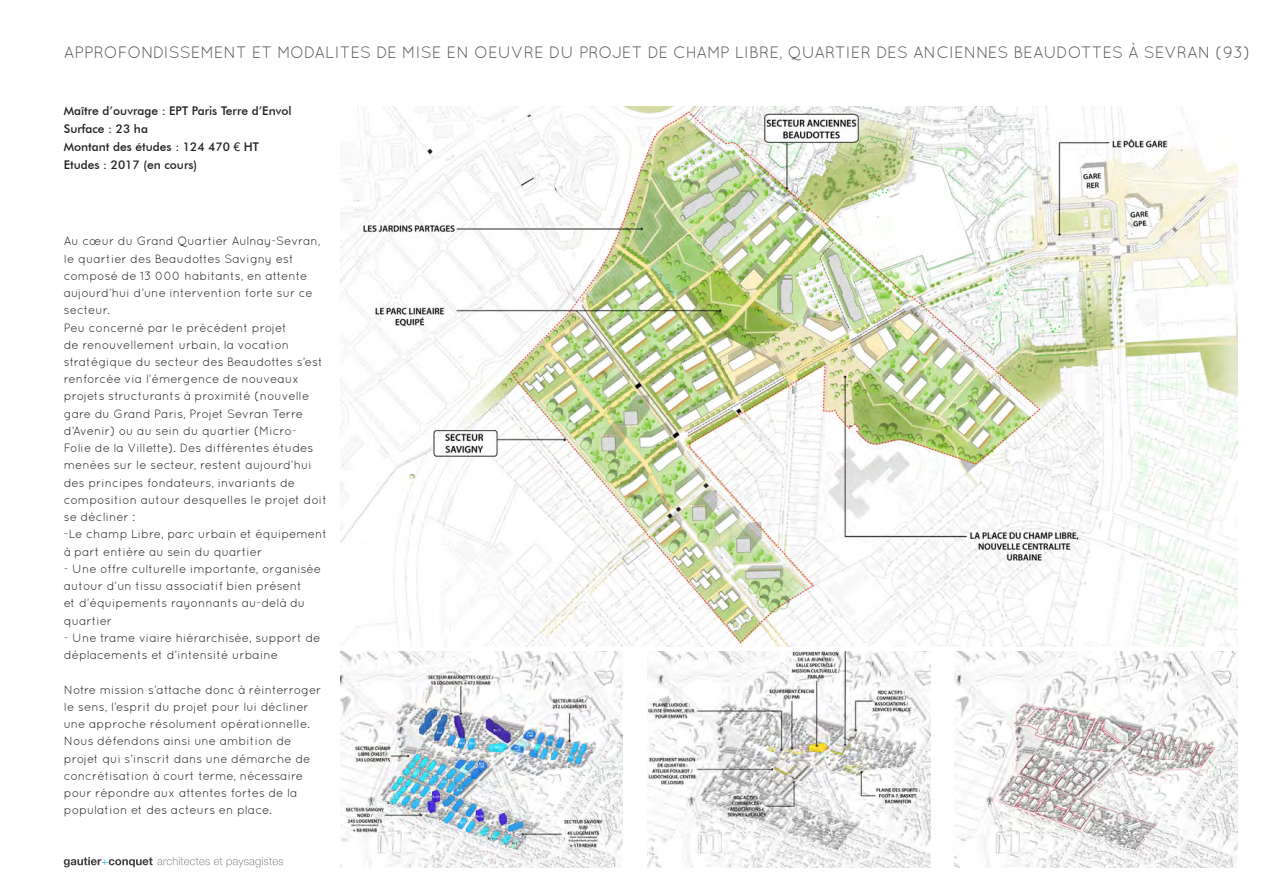
<style>
.page{position:relative;width:1263px;height:893px;background:#fff}
.page>*{position:absolute;margin:0;border:0;box-sizing:border-box;transform-origin:0 0}
.TITRE_1{font:16.5px "Quicksand";color:#57585a}
.TEXTE{font:12px/17.2px "Quicksand";color:#231f20}
.INFO{font:500 12px "Futura BT";color:#231f20}
.s1{font-family:"Helvetica Neue LT Std";font-weight:400}
</style>
<div class="page">
<svg style="left:64px;top:857px;width:219px;height:10px"></svg>
<img style="left:340px;top:106px;width:897px;height:540px">
<img style="left:340px;top:651px;width:283px;height:216px">
<img style="left:647px;top:651px;width:283px;height:216px">
<img style="left:955px;top:651px;width:282px;height:216px">
<p class="TITRE_1" style="left:64px;top:43px;width:1188px">APPROFONDISSEMENT ET MODALITES DE MISE EN OEUVRE DU PROJET DE CHAMP LIBRE, QUARTIER DES ANCIENNES BEAUDOTTES À SEVRAN (93)</p>
<p class="INFO" style="left:64px;top:104px;width:229px">Maître d’ouvrage : EPT Paris Terre d’Envol</p>
<p class="INFO" style="left:64px;top:122px;width:86px">Surface : 23 ha</p>
<p class="INFO" style="left:64px;top:140px;width:197px">Montant des études : 124 470 <span class="s1">€</span> HT</p>
<p class="INFO" style="left:64px;top:158px;width:135px">Etudes : 2017 (en cours)</p>
<p class="TEXTE" style="left:64px;top:232px;width:258px">Au cœur du Grand Quartier Aulnay-Sevran, le quartier des Beaudottes Savigny est composé de 13 000 habitants, en attente aujourd’hui d’une intervention forte sur ce secteur.</p>
<p class="TEXTE" style="left:64px;top:319px;width:265px">Peu concerné par le précédent projet<br>de renouvellement urbain, la vocation stratégique du secteur des Beaudottes s’est renforcée via l’émergence de nouveaux projets structurants à proximité (nouvelle gare du Grand Paris, Projet Sevran Terre d’Avenir) ou au sein du quartier (Micro-Folie de la Villette). Des différentes études menées sur le secteur, restent aujourd’hui des principes fondateurs, invariants de composition autour desquelles le projet doit se décliner :</p>
<p class="TEXTE" style="left:64px;top:525px;width:265px">-Le champ Libre, parc urbain et équipement à part entière au sein du quartier</p>
<p class="TEXTE" style="left:64px;top:560px;width:259px">- Une offre culturelle importante, organisée autour d’un tissu associatif bien présent<br>et d’équipements rayonnants au-delà du quartier</p>
<p class="TEXTE" style="left:64px;top:629px;width:258px">- Une trame viaire hiérarchisée, support de déplacements et d’intensité urbaine</p>
<p class="TEXTE" style="left:64px;top:681px;width:259px">Notre mission s’attache donc à réinterroger le sens, l’esprit du projet pour lui décliner une approche résolument opérationnelle.<br>Nous défendons ainsi une ambition de projet qui s’inscrit dans une démarche de concrétisation à court terme, nécessaire pour répondre aux attentes fortes de la population et des acteurs en place.</p>
</div>
